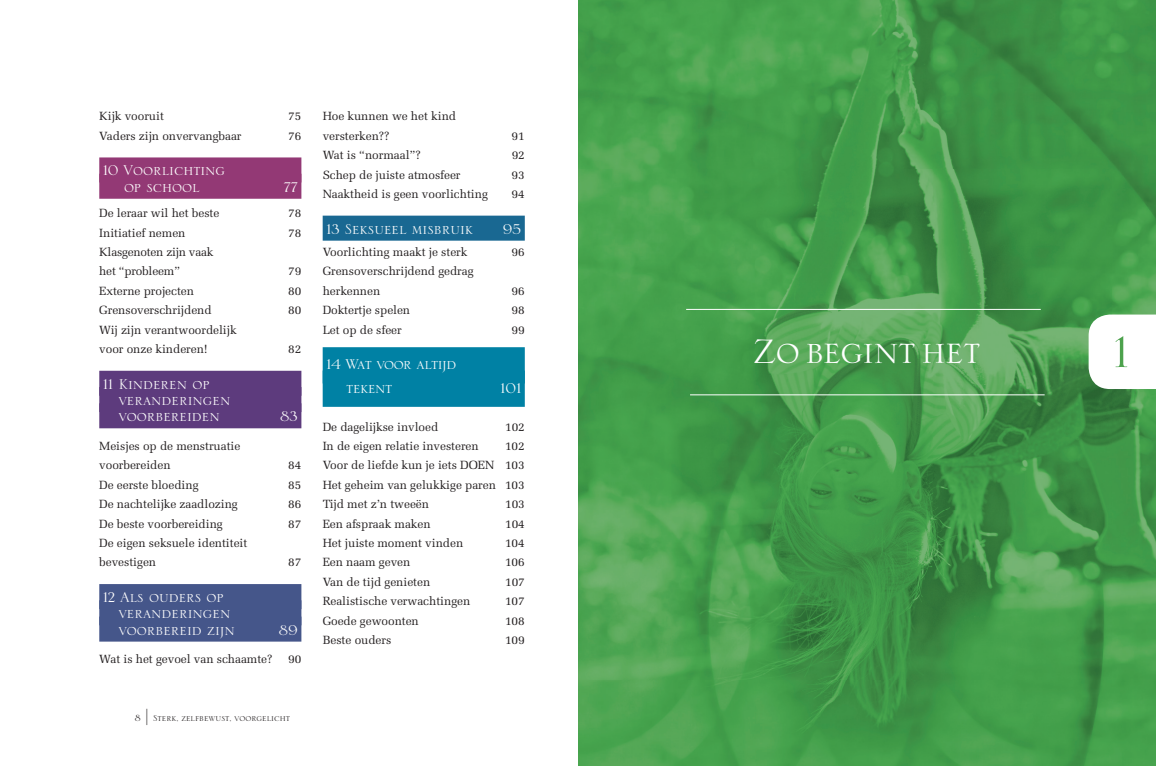
<style>
.page{position:relative;width:1156px;height:766px;background:#fff}
.page>*{position:absolute;margin:0;border:0;box-sizing:border-box;transform-origin:0 0}
.t1{font:58.5px "Serlio LT Std";color:#4da24d}
.t2{font:45px "Serlio LT Std";letter-spacing:-.01em;color:#fff}
.t3{font:18.75px/16.2px "Serlio LT Std";letter-spacing:-.005em;color:#fff}
.t4{font:18.75px/23.4px "Serlio LT Std";letter-spacing:-.03em;color:#fff}
.t5{font:11.88px/19.4px "Melior LT Std";letter-spacing:-.005em;color:#231f20}
.t6{font:11.25px "Serlio LT Std";letter-spacing:-.005em;color:#231f20}
.s1{font-size:11.88px}
.s2{font-size:16.25px}
</style>
<div class="page">
<img style="left:578px;top:0;width:577px;height:765px">
<hr style="left:686px;top:309px;width:354px;height:1px;background:#fff">
<hr style="left:690px;top:394px;width:354px;height:1px;background:#fff">
<svg style="left:1088px;top:314px;width:67px;height:75px"></svg>
<div style="left:99px;top:157px;width:202px;height:25px;background:#933975"></div>
<div style="left:99px;top:174px;width:202px;height:25px;background:#933975"></div>
<div style="left:99px;top:370px;width:202px;height:25px;background:#5d3b7d"></div>
<div style="left:99px;top:387px;width:202px;height:25px;background:#5d3b7d"></div>
<div style="left:99px;top:403px;width:202px;height:25px;background:#5d3b7d"></div>
<div style="left:99px;top:584px;width:202px;height:25px;background:#45568a"></div>
<div style="left:99px;top:600px;width:202px;height:25px;background:#45568a"></div>
<div style="left:99px;top:616px;width:202px;height:25px;background:#45568a"></div>
<div style="left:322px;top:215px;width:202px;height:25px;background:#196892"></div>
<div style="left:322px;top:347px;width:202px;height:36px;background:#0081a4"></div>
<div style="left:322px;top:370px;width:202px;height:37px;background:#0081a4"></div>
<p class="t5" style="left:99px;top:107px;width:66px">Kijk vooruit</p>
<p class="t5" style="left:288px;top:107px;width:15px">75</p>
<p class="t5" style="left:99px;top:126px;width:144px">Vaders zijn onvervangbaar</p>
<p class="t5" style="left:288px;top:126px;width:15px">76</p>
<h3 class="t3" style="left:103px;top:162px;width:124px;text-align:center">10 Voorlichting op school</h3>
<h3 class="t3" style="left:283px;top:179px;width:16px">77</h3>
<p class="t5" style="left:99px;top:203px;width:122px">De leraar wil het beste</p>
<p class="t5" style="left:288px;top:203px;width:15px">78</p>
<p class="t5" style="left:99px;top:223px;width:88px">Initiatief nemen</p>
<p class="t5" style="left:288px;top:223px;width:15px">78</p>
<p class="t5" style="left:99px;top:242px;width:115px">Klasgenoten zijn vaak het “probleem”</p>
<p class="t5" style="left:288px;top:262px;width:15px">79</p>
<p class="t5" style="left:99px;top:281px;width:96px">Externe projecten</p>
<p class="t5" style="left:288px;top:281px;width:15px">80</p>
<p class="t5" style="left:99px;top:300px;width:114px">Grensoverschrijdend</p>
<p class="t5" style="left:288px;top:300px;width:15px">80</p>
<p class="t5" style="left:99px;top:320px;width:139px">Wij zijn verantwoordelijk voor onze kinderen!</p>
<p class="t5" style="left:288px;top:339px;width:15px">82</p>
<h3 class="t3" style="left:119px;top:376px;width:113px;text-indent:-16px">11 Kinderen op veranderingen voorbereiden</h3>
<p class="t5" style="left:99px;top:436px;width:143px">Meisjes op de menstruatie voorbereiden</p>
<h3 class="t3" style="left:280px;top:408px;width:19px">83</h3>
<p class="t5" style="left:288px;top:455px;width:15px">84</p>
<p class="t5" style="left:99px;top:475px;width:101px">De eerste bloeding</p>
<p class="t5" style="left:288px;top:475px;width:15px">85</p>
<p class="t5" style="left:99px;top:494px;width:140px">De nachtelijke zaadlozing</p>
<p class="t5" style="left:288px;top:494px;width:15px">86</p>
<p class="t5" style="left:99px;top:513px;width:125px">De beste voorbereiding</p>
<p class="t5" style="left:288px;top:513px;width:15px">87</p>
<p class="t5" style="left:99px;top:533px;width:150px">De eigen seksuele identiteit bevestigen</p>
<p class="t5" style="left:288px;top:552px;width:15px">87</p>
<h3 class="t3" style="left:119px;top:589px;width:118px;text-indent:-16px">12 Als ouders op veranderingen voorbereid zijn</h3>
<h3 class="t3" style="left:279px;top:621px;width:21px">89</h3>
<p class="t5" style="left:99px;top:649px;width:175px">Wat is het gevoel van schaamte?</p>
<p class="t5" style="left:288px;top:649px;width:15px">90</p>
<p class="t6" style="left:135px;top:712px;width:157px"><span class="s1">8</span> <span class="s2">|</span> Sterk, zelfbewust, voorgelicht</p>
<p class="t5" style="left:322px;top:107px;width:135px">Hoe kunnen we het kind versterken??</p>
<p class="t5" style="left:511px;top:126px;width:15px">91</p>
<p class="t5" style="left:322px;top:145px;width:100px">Wat is “normaal”?</p>
<p class="t5" style="left:511px;top:145px;width:15px">92</p>
<p class="t5" style="left:322px;top:165px;width:139px">Schep de juiste atmosfeer</p>
<p class="t5" style="left:511px;top:165px;width:15px">93</p>
<p class="t5" style="left:322px;top:184px;width:167px">Naaktheid is geen voorlichting</p>
<p class="t5" style="left:511px;top:184px;width:15px">94</p>
<h3 class="t3" style="left:326px;top:221px;width:148px">13 Seksueel misbruik</h3>
<h3 class="t3" style="left:503px;top:221px;width:20px">95</h3>
<p class="t5" style="left:322px;top:242px;width:146px">Voorlichting maakt je sterk</p>
<p class="t5" style="left:511px;top:242px;width:15px">96</p>
<p class="t5" style="left:322px;top:262px;width:152px">Grensoverschrijdend gedrag herkennen</p>
<p class="t5" style="left:511px;top:281px;width:15px">96</p>
<p class="t5" style="left:322px;top:300px;width:89px">Doktertje spelen</p>
<p class="t5" style="left:511px;top:300px;width:15px">98</p>
<p class="t5" style="left:322px;top:320px;width:80px">Let op de sfeer</p>
<p class="t5" style="left:511px;top:320px;width:15px">99</p>
<h3 class="t4" style="left:346px;top:353px;width:112px;text-indent:-20px">14 Wat voor altijd tekent</h3>
<h3 class="t3" style="left:500px;top:380px;width:23px">101</h3>
<p class="t5" style="left:322px;top:417px;width:117px">De dagelijkse invloed</p>
<p class="t5" style="left:505px;top:417px;width:21px">102</p>
<p class="t5" style="left:322px;top:436px;width:157px">In de eigen relatie investeren</p>
<p class="t5" style="left:322px;top:436px;width:203px;text-align:justify;text-indent:182px">102<br>Voor de liefde kun je iets DOEN 103<br>Het geheim van gelukkige paren 103<br>Tijd met z’n tweeën</p>
<p class="t5" style="left:505px;top:494px;width:21px">103</p>
<p class="t5" style="left:322px;top:513px;width:109px">Een afspraak maken</p>
<p class="t5" style="left:505px;top:513px;width:21px">104</p>
<p class="t5" style="left:322px;top:533px;width:142px">Het juiste moment vinden</p>
<p class="t5" style="left:505px;top:533px;width:21px">104</p>
<p class="t5" style="left:322px;top:552px;width:89px">Een naam geven</p>
<p class="t5" style="left:505px;top:552px;width:21px">106</p>
<p class="t5" style="left:322px;top:572px;width:109px">Van de tijd genieten</p>
<p class="t5" style="left:505px;top:572px;width:21px">107</p>
<p class="t5" style="left:322px;top:591px;width:149px">Realistische verwachtingen</p>
<p class="t5" style="left:505px;top:591px;width:21px">107</p>
<p class="t5" style="left:322px;top:610px;width:98px">Goede gewoonten</p>
<p class="t5" style="left:505px;top:610px;width:21px">108</p>
<p class="t5" style="left:322px;top:630px;width:70px">Beste ouders</p>
<p class="t5" style="left:505px;top:630px;width:21px">109</p>
<h2 class="t2" style="left:753px;top:329px;width:229px">Zo begint het</h2>
<h1 class="t1" style="left:1112px;top:323px;width:18px">1</h1>
</div>
